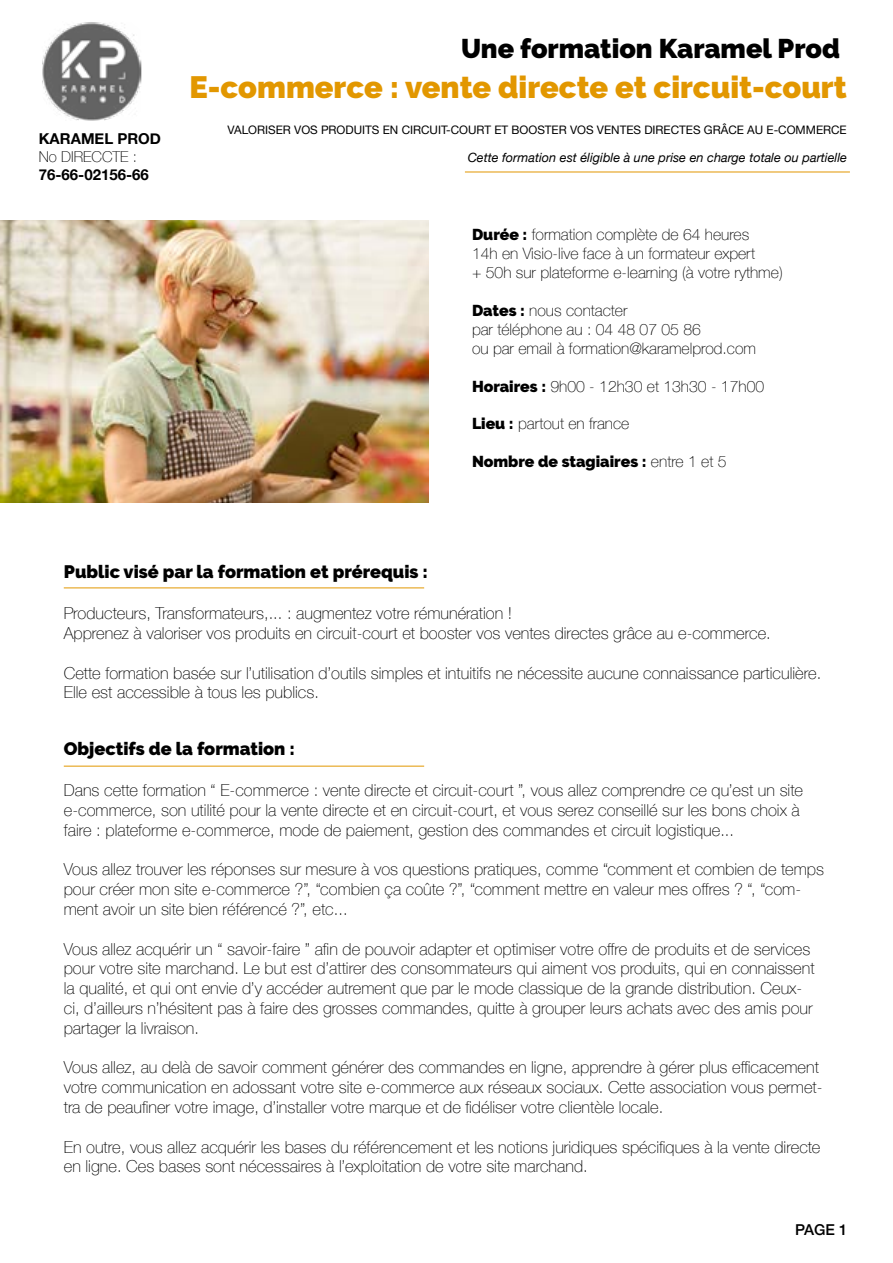
<style>
.page{position:relative;width:893px;height:1263px;background:#fff}
.page>*{position:absolute;margin:0;border:0;box-sizing:border-box;transform-origin:0 0}
.t1{font:900 30.75px "Raleway";color:#e29700}
.t2{font:900 27px "Raleway";color:#000}
.t3{font:900 18px "Raleway";color:#000}
.t4{font:100 16.5px/19.8px "Helvetica Neue";color:#000}
.t5{font:100 15.75px/18.9px "Helvetica Neue";color:#000}
.t6{font:900 15.75px "Raleway";color:#000}
.t7{font:700 15px "Helvetica Neue";color:#000}
.t8{font:100 15px "Helvetica Neue";color:#000}
.t9{font:500 15px "Helvetica Neue";color:#000}
.t10{font:italic 12.75px "Helvetica Neue";color:#000}
.t11{font:11.7px "Helvetica Neue";color:#000}
.s1{font-family:"Raleway";font-weight:900}
.s2{font-family:"Helvetica Neue";font-weight:100}
</style>
<div class="page">
<hr style="left:64px;top:587px;width:360px;height:1px;background:#e29700">
<hr style="left:64px;top:766px;width:360px;height:1px;background:#e29700">
<hr style="left:465px;top:172px;width:385px;height:1px;background:#e29700">
<img style="left:42px;top:22px;width:99px;height:99px">
<img style="left:0;top:220px;width:428px;height:283px">
<p class="t7" style="left:39px;top:127px;width:124px">KARAMEL PROD</p>
<p class="t8" style="left:39px;top:146px;width:100px">No DIRECCTE :</p>
<p class="t7" style="left:39px;top:163px;width:112px">76-66-02156-66</p>
<h2 class="t2" style="left:461px;top:33px;width:380px">Une formation Karamel Prod</h2>
<h1 class="t1" style="left:190px;top:70px;width:659px">E-commerce : vente directe et circuit-court</h1>
<p class="t11" style="left:228px;top:122px;width:621px">VALORISER VOS PRODUITS EN CIRCUIT-COURT ET BOOSTER VOS VENTES DIRECTES GRÂCE AU E-COMMERCE</p>
<p class="t10" style="left:468px;top:148px;width:381px">Cette formation est éligible à une prise en charge totale ou partielle</p>
<p class="t5" style="left:472px;top:225px;width:312px"><span class="s1">Durée :</span> formation complète de 64 heures<br>14h en Visio-live face à un formateur expert<br>+ 50h sur plateforme e-learning (à votre rythme)</p>
<p class="t5" style="left:472px;top:300px;width:286px"><span class="s1">Dates :</span> nous contacter<br>par téléphone au : 04 48 07 05 86<br>ou par email à formation@karamelprod.com</p>
<p class="t5" style="left:472px;top:376px;width:294px"><span class="s1">Horaires :</span> 9h00 - 12h30 et 13h30 - 17h00</p>
<p class="t5" style="left:472px;top:414px;width:159px"><span class="s1">Lieu :</span> partout en france</p>
<p class="t6" style="left:472px;top:452px;width:256px">Nombre de stagiaires : <span class="s2">entre 1 et 5</span></p>
<p class="t3" style="left:64px;top:561px;width:366px">Public visé par la formation et prérequis :</p>
<p class="t4" style="left:64px;top:603px;width:708px">Producteurs, Transformateurs,... : augmentez votre rémunération !<br>Apprenez à valoriser vos produits en circuit-court et booster vos ventes directes grâce au e-commerce.</p>
<p class="t4" style="left:64px;top:662px;width:759px">Cette formation basée sur l’utilisation d’outils simples et intuitifs ne nécessite aucune connaissance particulière.<br>Elle est accessible à tous les publics.</p>
<p class="t3" style="left:64px;top:738px;width:233px">Objectifs de la formation :</p>
<p class="t4" style="left:64px;top:780px;width:741px">Dans cette formation “ E-commerce : vente directe et circuit-court ”, vous allez comprendre ce qu’est un site e-commerce, son utilité pour la vente directe et en circuit-court, et vous serez conseillé sur les bons choix à faire : plateforme e-commerce, mode de paiement, gestion des commandes et circuit logistique...</p>
<p class="t4" style="left:64px;top:859px;width:762px">Vous allez trouver les réponses sur mesure à vos questions pratiques, comme “comment et combien de temps pour créer mon site e-commerce ?”, “combien ça coûte ?”, “comment mettre en valeur mes offres ? “, “com&shy;ment avoir un site bien référencé ?”, etc...</p>
<p class="t4" style="left:64px;top:938px;width:752px">Vous allez acquérir un “ savoir-faire ” afin de pouvoir adapter et optimiser votre offre de produits et de services pour votre site marchand. Le but est d’attirer des consommateurs qui aiment vos produits, qui en connaissent la qualité, et qui ont envie d’y accéder autrement que par le mode classique de la grande distribution. Ceux&shy;ci, d’ailleurs n’hésitent pas à faire des grosses commandes, quitte à grouper leurs achats avec des amis pour partager la livraison.</p>
<p class="t4" style="left:64px;top:1057px;width:760px">Vous allez, au delà de savoir comment générer des commandes en ligne, apprendre à gérer plus efficacement votre communication en adossant votre site e-commerce aux réseaux sociaux. Cette association vous permet&shy;tra de peaufiner votre image, d’installer votre marque et de fidéliser votre clientèle locale.</p>
<p class="t4" style="left:64px;top:1136px;width:758px">En outre, vous allez acquérir les bases du référencement et les notions juridiques spécifiques à la vente directe en ligne. Ces bases sont nécessaires à l’exploitation de votre site marchand.</p>
<p class="t9" style="left:795px;top:1218px;width:54px">PAGE 1</p>
</div>
